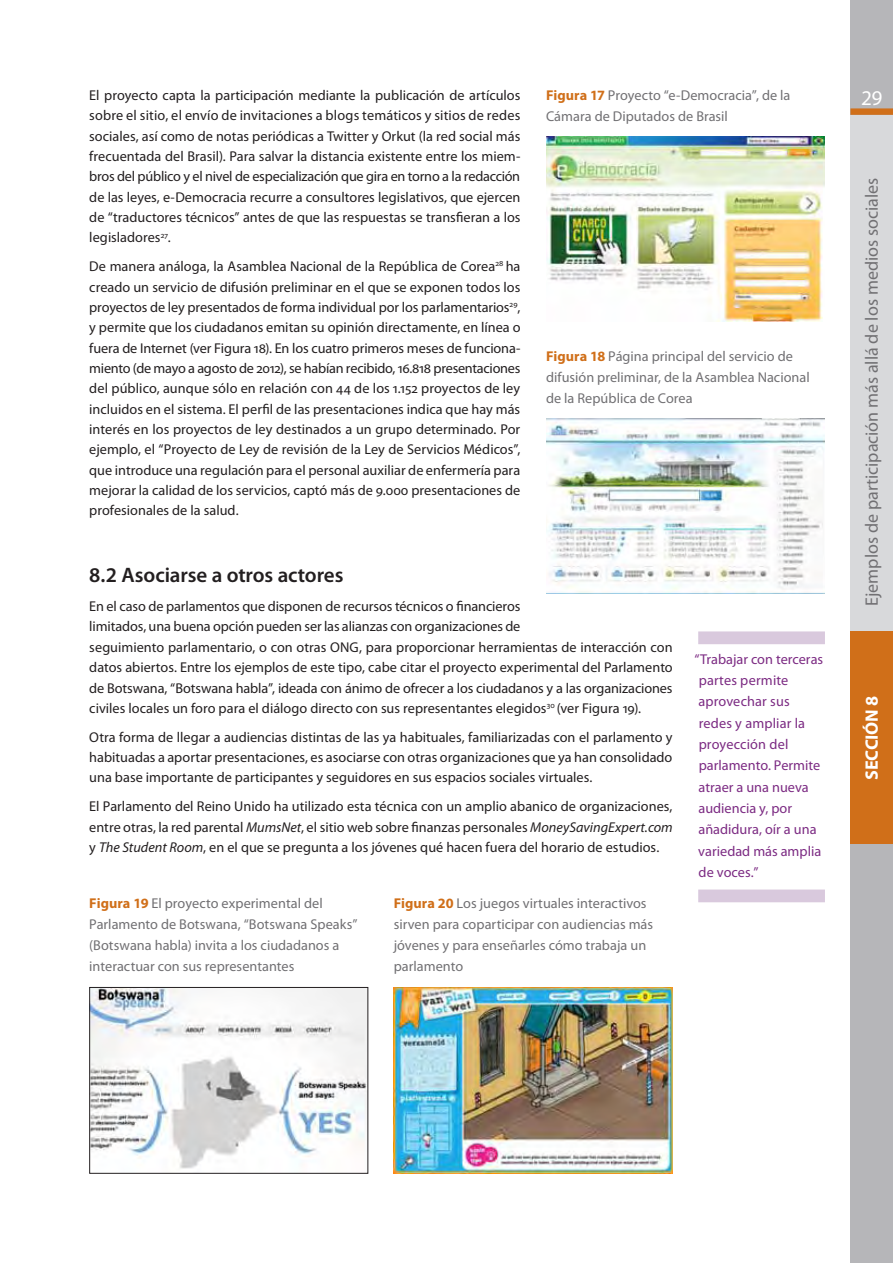
<style>
.page{position:relative;width:893px;height:1263px;background:#fff}
.page>*{position:absolute;margin:0;border:0;box-sizing:border-box;transform-origin:0 0}
.t1{font:600 21px "Myriad Pro";letter-spacing:-.005em;color:#231f20}
.t2{font:21px "Myriad Pro";color:#fff}
.t3{font:18px "Myriad Pro";color:#717073}
.t4{font:700 18px "Myriad Pro";color:#fff}
.t5{font:14.25px/20.4px "Myriad Pro";color:#231f20;text-align:justify}
.t6{font:14.25px/21px "Myriad Pro";color:#717073}
.t7{font:14.25px/21.3px "Myriad Pro";color:#7c2b83}
.s1{font-weight:700;color:#d06f19}
.s2{font-style:italic}
</style>
<div class="page">
<div style="left:850px;top:0;width:43px;height:115px;background:#b6b6b9"></div>
<div style="left:850px;top:115px;width:43px;height:516px;background:#d8d9db"></div>
<div style="left:850px;top:631px;width:43px;height:632px;background:#b6b6b9"></div>
<div style="left:850px;top:631px;width:43px;height:213px;background:#d06f19"></div>
<svg style="left:850px;top:108px;width:43px;height:7px"></svg>
<img style="left:546px;top:136px;width:279px;height:186px">
<img style="left:546px;top:418px;width:279px;height:175px">
<div style="left:698px;top:631px;width:127px;height:13px;background:#d9c9dd"></div>
<div style="left:698px;top:889px;width:127px;height:13px;background:#d9c9dd"></div>
<img style="left:394px;top:987px;width:279px;height:187px">
<img style="left:91px;top:989px;width:275px;height:180px">
<div style="left:89px;top:987px;width:279px;height:187px;border:1px solid #231f20"></div>
<p class="t5" style="left:89px;top:86px;width:433px">El proyecto capta la participación mediante la publicación de artículos sobre el sitio, el envío de invitaciones a blogs temáticos y sitios de redes sociales, así como de notas periódicas a Twitter y Orkut (la red social más frecuentada del Brasil). Para salvar la distancia existente entre los miem&shy;bros del público y el nivel de especialización que gira en torno a la redacción de las leyes, e-Democracia recurre a consultores legislativos, que ejercen de “traductores técnicos” antes de que las respuestas se transfieran a los legisladores<sup>27</sup>.</p>
<p class="t5" style="left:89px;top:258px;width:433px">De manera análoga, la Asamblea Nacional de la República de Corea<sup>28</sup> ha creado un servicio de difusión preliminar en el que se exponen todos los proyectos de ley presentados de forma individual por los parlamentarios<sup>29</sup>, y permite que los ciudadanos emitan su opinión directamente, en línea o fuera de Internet (ver Figura 18). En los cuatro primeros meses de funciona&shy;miento (de mayo a agosto de 2012), se habían recibido, 16.818 presentaciones del público, aunque sólo en relación con 44 de los 1.152 proyectos de ley incluidos en el sistema. El perfil de las presentaciones indica que hay más interés en los proyectos de ley destinados a un grupo determinado. Por ejemplo, el “Proyecto de Ley de revisión de la Ley de Servicios Médicos”, que introduce una regulación para el personal auxiliar de enfermería para mejorar la calidad de los servicios, captó más de 9.000 presentaciones de profesionales de la salud.</p>
<p class="t6" style="left:546px;top:86px;width:246px"><span class="s1">Figura 17</span> Proyecto “e-Democracia”, de la<br>Cámara de Diputados de Brasil</p>
<p class="t6" style="left:546px;top:347px;width:265px"><span class="s1">Figura 18</span> Página principal del servicio de difusión preliminar, de la Asamblea Nacional de la República de Corea</p>
<h1 class="t1" style="left:89px;top:567px;width:256px">8.2 Asociarse a otros actores</h1>
<p class="t5" style="left:89px;top:598px;width:585px;text-align:left">En el caso de parlamentos que disponen de recursos técnicos o financieros<br>limitados, una buena opción pueden ser las alianzas con organizaciones de<br>seguimiento parlamentario, o con otras ONG, para proporcionar herramientas de interacción con datos abiertos. Entre los ejemplos de este tipo, cabe citar el proyecto experimental del Parlamento de Botswana, “Botswana habla”, ideada con ánimo de ofrecer a los ciudadanos y a las organizaciones civiles locales un foro para el diálogo directo con sus representantes elegidos<sup>30</sup> (ver Figura 19).</p>
<p class="t5" style="left:89px;top:728px;width:585px">Otra forma de llegar a audiencias distintas de las ya habituales, familiarizadas con el parlamento y habituadas a aportar presentaciones, es asociarse con otras organizaciones que ya han consolidado una base importante de participantes y seguidores en sus espacios sociales virtuales.</p>
<p class="t5" style="left:89px;top:798px;width:585px">El Parlamento del Reino Unido ha utilizado esta técnica con un amplio abanico de organizaciones, entre otras, la red parental <span class="s2">MumsNet</span>, el sitio web sobre finanzas personales <span class="s2">MoneySavingExpert.com </span>y <span class="s2">The Student Room</span>, en el que se pregunta a los jóvenes qué hacen fuera del horario de estudios.</p>
<p class="t6" style="left:89px;top:894px;width:270px"><span class="s1">Figura 19</span> El proyecto experimental del Parlamento de Botswana, “Botswana Speaks” (Botswana habla) invita a los ciudadanos a interactuar con sus representantes</p>
<p class="t6" style="left:394px;top:894px;width:261px"><span class="s1">Figura 20</span> Los juegos virtuales interactivos sirven para coparticipar con audiencias más jóvenes y para enseñarles cómo trabaja un parlamento</p>
<p class="t7" style="left:695px;top:650px;width:130px">“Trabajar con terceras partes permite aprovechar sus<br>redes y ampliar la proyección del parlamento. Permite atraer a una nueva audiencia y, por añadidura, oír a una variedad más amplia de voces.”</p>
<h1 class="t2" style="left:861px;top:90px;width:23px">29</h1>
<p class="t3" style="left:865px;top:606px;width:430px;rotate:-90deg">Ejemplos de participación más allá de los medios sociales</p>
<p class="t4" style="left:865px;top:780px;width:86px;rotate:-90deg">SECCIÓN 8</p>
</div>
